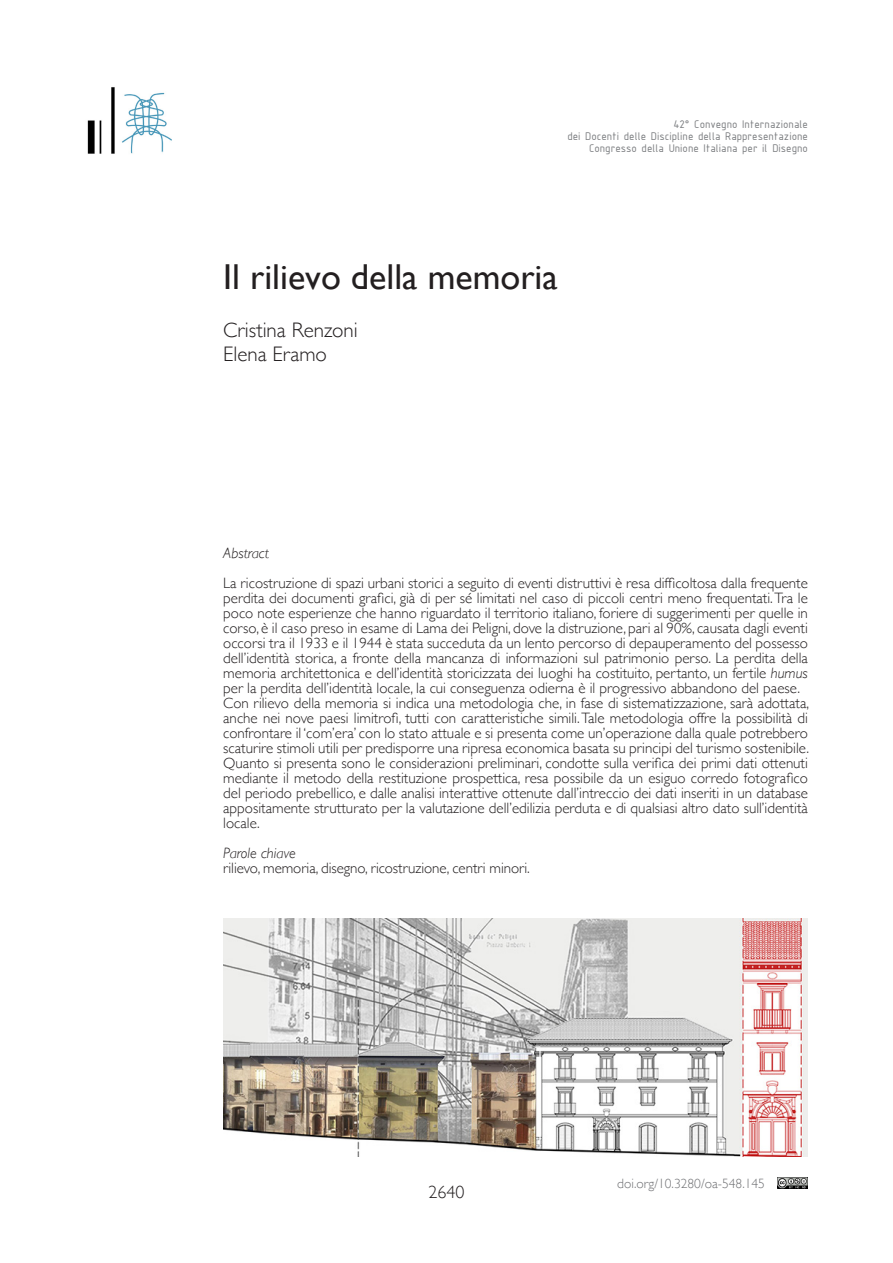
<style>
.page{position:relative;width:893px;height:1263px;background:#fff}
.page>*{position:absolute;margin:0;border:0;box-sizing:border-box;transform-origin:0 0}
.t1{font:36px "Gill Sans";color:#231f20}
.t2{font:300 21px "Gill Sans";color:#231f20}
.t3{font:300 18px "Gill Sans";color:#231f20}
.t4{font:300 15px/15px "Gill Sans";color:#231f20;text-align:justify}
.t5{font:italic 300 15px "Gill Sans";color:#231f20}
.t6{font:300 13.5px "Gill Sans";color:#717275}
.t7{font:12px "ISOCPEUR";color:#7a7c7f}
.s1{font-style:italic}
</style>
<div class="page">
<img style="left:778px;top:1178px;width:30px;height:10px">
<img style="left:87px;top:87px;width:85px;height:67px">
<img style="left:223px;top:918px;width:585px;height:239px">
<p class="t7" style="left:673px;top:116px;width:136px">42° Convegno Internazionale</p>
<p class="t7" style="left:567px;top:128px;width:242px">dei Docenti delle Discipline della Rappresentazione</p>
<p class="t7" style="left:589px;top:140px;width:220px">Congresso della Unione Italiana per il Disegno</p>
<p class="t1" style="left:223px;top:255px;width:336px">Il rilievo della memoria</p>
<p class="t2" style="left:223px;top:313px;width:136px">Cristina Renzoni</p>
<p class="t2" style="left:223px;top:337px;width:105px">Elena Eramo</p>
<p class="t5" style="left:223px;top:544px;width:47px">Abstract</p>
<p class="t4" style="left:223px;top:575px;width:586px">La ricostruzione di spazi urbani storici a seguito di eventi distruttivi è resa difficoltosa dalla frequente perdita dei documenti grafici, già di per sé limitati nel caso di piccoli centri meno frequentati. Tra le poco note esperienze che hanno riguardato il territorio italiano, foriere di suggerimenti per quelle in corso, è il caso preso in esame di Lama dei Peligni, dove la distruzione, pari al 90%, causata dagli eventi occorsi tra il 1933 e il 1944 è stata succeduta da un lento percorso di depauperamento del possesso dell’identità storica, a fronte della mancanza di informazioni sul patrimonio perso. La perdita della memoria architettonica e dell’identità storicizzata dei luoghi ha costituito, pertanto, un fertile <span class="s1">humus </span>per la perdita dell’identità locale, la cui conseguenza odierna è il progressivo abbandono del paese.</p>
<p class="t4" style="left:223px;top:695px;width:587px">Con rilievo della memoria si indica una metodologia che, in fase di sistematizzazione, sarà adottata, anche nei nove paesi limitrofi, tutti con caratteristiche simili. Tale metodologia offre la possibilità di confrontare il ‘com’era’ con lo stato attuale e si presenta come un’operazione dalla quale potrebbero scaturire stimoli utili per predisporre una ripresa economica basata su principi del turismo sostenibile.<br>Quanto si presenta sono le considerazioni preliminari, condotte sulla verifica dei primi dati ottenuti mediante il metodo della restituzione prospettica, resa possibile da un esiguo corredo fotografico del periodo prebellico, e dalle analisi interattive ottenute dall’intreccio dei dati inseriti in un database appositamente strutturato per la valutazione dell’edilizia perduta e di qualsiasi altro dato sull’identità locale.</p>
<p class="t5" style="left:223px;top:844px;width:74px">Parole chiave</p>
<p class="t4" style="left:223px;top:860px;width:308px">rilievo, memoria, disegno, ricostruzione, centri minori.</p>
<p class="t3" style="left:428px;top:1178px;width:37px">2640</p>
<p class="t6" style="left:617px;top:1172px;width:149px">doi.org/10.3280/oa-548.145</p>
</div>
